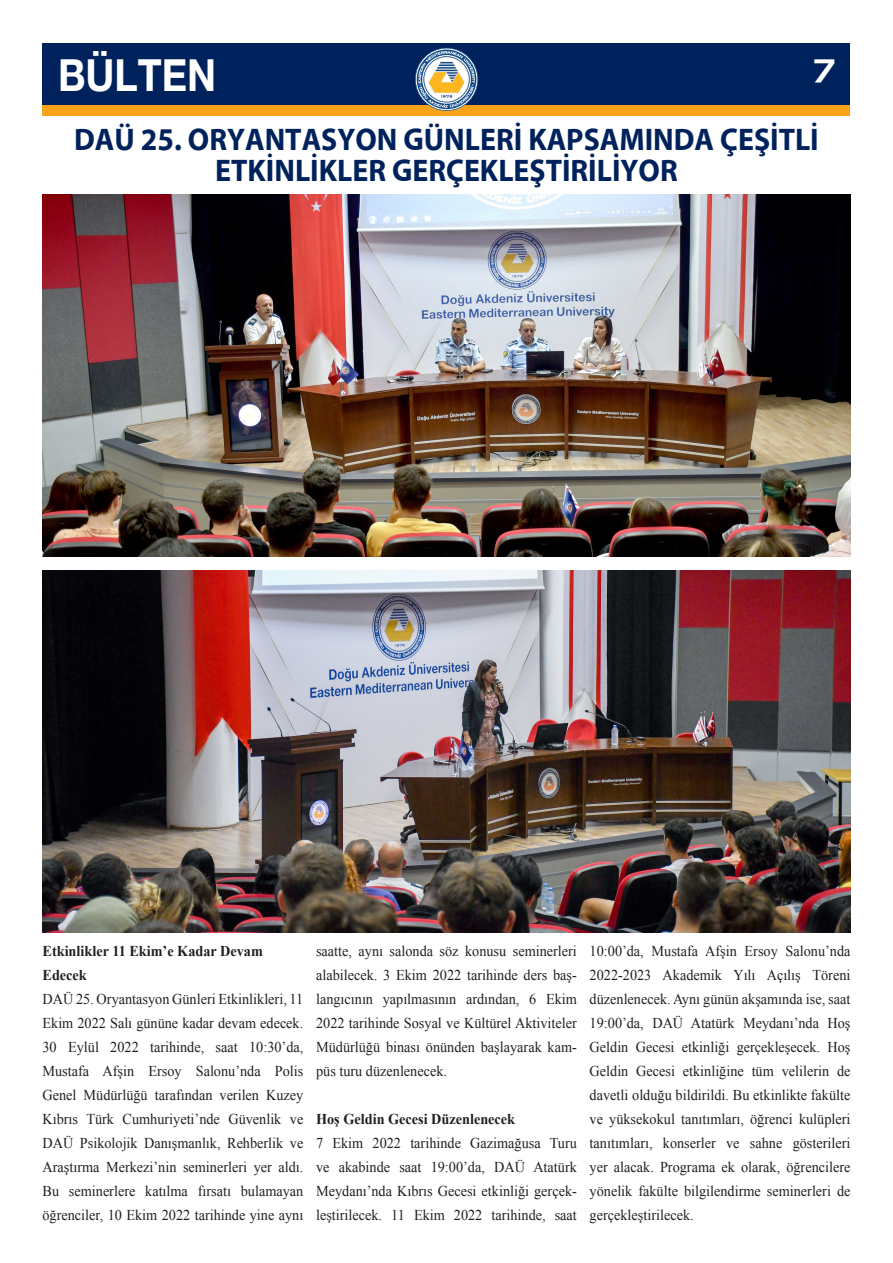
<style>
.page{position:relative;width:893px;height:1263px;background:#fff}
.page>*{position:absolute;margin:0;border:0;box-sizing:border-box;transform-origin:0 0}
.t1{font:700 44.1px "Helvetica Neue EMU";color:#fff;scale:.89 1}
.t2{font:700 31.5px/31.5px "Myriad EMU";color:#00225c;text-align:center;scale:.95 1}
.t3{font:31.5px "Handel EMU";color:#fff}
.t4{font:15px/24px "Times New Roman";color:#231f20;text-align:justify;scale:.95 1}
.t5{font:700 15px/24px "Times New Roman";color:#231f20;scale:.95 1}
</style>
<div class="page">
<div style="left:43px;top:43px;width:807px;height:72px;background:#f9a31b"></div>
<div style="left:43px;top:43px;width:807px;height:61px;background:#00225c"></div>
<svg style="left:415px;top:48px;width:63px;height:63px"></svg>
<img style="left:43px;top:194px;width:807px;height:362px">
<img style="left:43px;top:570px;width:807px;height:363px">
<p class="t1" style="left:58px;top:48px;width:179px">BÜLTEN</p>
<p class="t3" style="left:814px;top:52px;width:22px">7</p>
<p class="t2" style="left:74px;top:124px;width:785px">DAÜ 25. ORYANTASYON GÜNLERİ KAPSAMINDA ÇEŞİTLİ<br>ETKİNLİKLER GERÇEKLEŞTİRİLİYOR</p>
<p class="t5" style="left:43px;top:938px;width:233px">Etkinlikler 11 Ekim’e Kadar Devam<br>Edecek</p>
<p class="t4" style="left:43px;top:986px;width:276px">DAÜ 25. Oryantasyon Günleri Etkinlikleri, 11<br>Ekim 2022 Salı gününe kadar devam edecek.<br>30 Eylül 2022 tarihinde, saat 10:30’da, Mustafa Afşin Ersoy Salonu’nda Polis Genel Müdürlüğü tarafından verilen Kuzey Kıbrıs Türk Cumhuriyeti’nde Güvenlik ve DAÜ Psikolojik Danışmanlık, Rehberlik ve Araştırma Merkezi’nin seminerleri yer aldı.<br>Bu seminerlere katılma fırsatı bulamayan öğrenciler, 10 Ekim 2022 tarihinde yine aynı</p>
<p class="t4" style="left:316px;top:939px;width:276px">saatte, aynı salonda söz konusu seminerleri alabilecek. 3 Ekim 2022 tarihinde ders baş&shy;langıcının yapılmasının ardından, 6 Ekim 2022 tarihinde Sosyal ve Kültürel Aktiviteler Müdürlüğü binası önünden başlayarak kam&shy;püs turu düzenlenecek.</p>
<p class="t5" style="left:316px;top:1106px;width:211px">Hoş Geldin Gecesi Düzenlenecek</p>
<p class="t4" style="left:316px;top:1130px;width:276px">7 Ekim 2022 tarihinde Gazimağusa Turu ve akabinde saat 19:00’da, DAÜ Atatürk Meydanı’nda Kıbrıs Gecesi etkinliği gerçek&shy;leştirilecek. 11 Ekim 2022 tarihinde, saat</p>
<p class="t4" style="left:590px;top:939px;width:276px">10:00’da, Mustafa Afşin Ersoy Salonu’nda 2022-2023 Akademik Yılı Açılış Töreni düzenlenecek. Aynı günün akşamında ise, saat 19:00’da, DAÜ Atatürk Meydanı’nda Hoş Geldin Gecesi etkinliği gerçekleşecek. Hoş Geldin Gecesi etkinliğine tüm velilerin de davetli olduğu bildirildi. Bu etkinlikte fakülte ve yüksekokul tanıtımları, öğrenci kulüpleri tanıtımları, konserler ve sahne gösterileri yer alacak. Programa ek olarak, öğrencilere yönelik fakülte bilgilendirme seminerleri de gerçekleştirilecek.</p>
</div>
